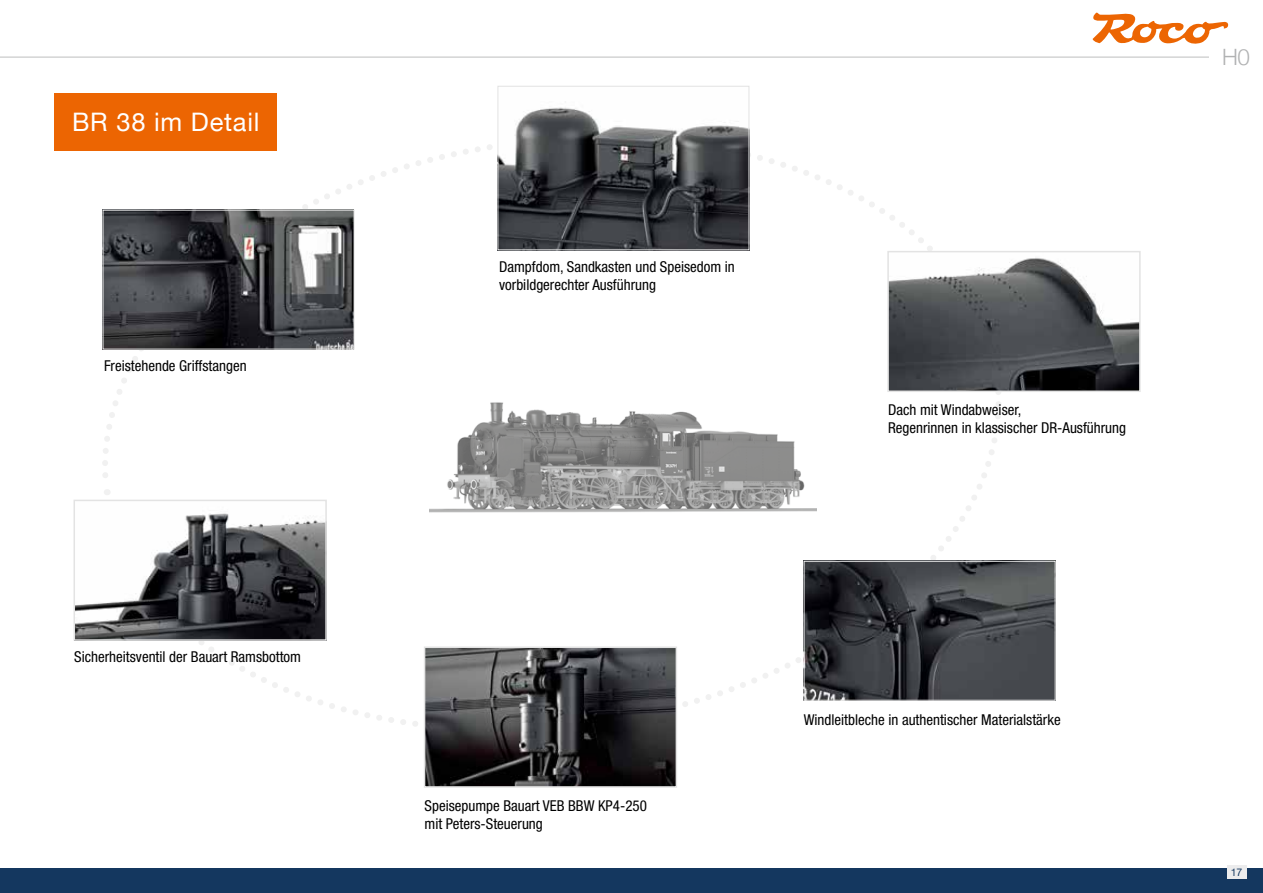
<style>
.page{position:relative;width:1263px;height:893px;background:#fff}
.page>*{position:absolute;margin:0;border:0;box-sizing:border-box;transform-origin:0 0}
.t1{font:25.5px "Helvetica Neue";letter-spacing:.03em;color:#fff}
.t2{font:300 22.5px "Helvetica Neue";color:#b1b2b3}
.t3{font:condensed 15px/18px "Helvetica Neue LT Std";color:#000}
.t4{font:10.5px "Helvetica Neue";color:#14375f}
</style>
<div class="page">
<hr style="left:0;top:57px;width:1263px;height:1px;background:#bdbebe">
<svg style="left:0;top:868px;width:1px;height:25px"></svg>
<div style="left:1px;top:868px;width:1262px;height:25px;background:#14375f"></div>
<div style="left:1227px;top:865px;width:19px;height:14px;background:#ececed"></div>
<svg style="left:1092px;top:12px;width:136px;height:32px"></svg>
<div style="left:1209px;top:43px;width:54px;height:34px;background:#fff"></div>
<svg style="left:683px;top:392px;width:330px;height:315px"></svg>
<svg style="left:513px;top:114px;width:420px;height:137px"></svg>
<svg style="left:102px;top:138px;width:407px;height:355px"></svg>
<div style="left:54px;top:94px;width:222px;height:57px;background:#ec6502"></div>
<img style="left:430px;top:376px;width:387px;height:156px">
<img style="left:105px;top:212px;width:247px;height:135px">
<img style="left:499px;top:107px;width:248px;height:141px">
<div style="left:497px;top:86px;width:252px;height:164px;border:1px solid #e3e3e3"></div>
<img style="left:77px;top:513px;width:247px;height:125px">
<div style="left:74px;top:500px;width:253px;height:141px;border:2px solid #e3e3e3"></div>
<img style="left:427px;top:649px;width:247px;height:136px">
<div style="left:424px;top:646px;width:253px;height:142px;border:2px solid #e3e3e3"></div>
<img style="left:806px;top:563px;width:247px;height:136px">
<div style="left:804px;top:561px;width:251px;height:140px;border:1px solid #e3e3e3"></div>
<img style="left:890px;top:258px;width:248px;height:131px">
<div style="left:887px;top:251px;width:254px;height:141px;border:2px solid #e3e3e3"></div>
<h1 class="t1" style="left:72px;top:103px;width:189px">BR 38 im Detail</h1>
<p class="t3" style="left:104px;top:357px;width:144px">Freistehende Griffstangen</p>
<p class="t3" style="left:74px;top:648px;width:228px">Sicherheitsventil der Bauart Ramsbottom</p>
<p class="t3" style="left:499px;top:258px;width:237px">Dampfdom, Sandkasten und Speisedom in vorbildgerechter Ausführung</p>
<h2 class="t2" style="left:1222px;top:39px;width:29px">H0</h2>
<p class="t3" style="left:888px;top:401px;width:239px">Dach mit Windabweiser,<br>Regenrinnen in klassischer DR-Ausführung</p>
<p class="t3" style="left:425px;top:797px;width:224px">Speisepumpe Bauart VEB BBW KP4-250 mit Peters-Steuerung</p>
<p class="t3" style="left:804px;top:710px;width:258px">Windleitbleche in authentischer Materialstärke</p>
<p class="t4" style="left:1231px;top:865px;width:13px">17</p>
</div>
